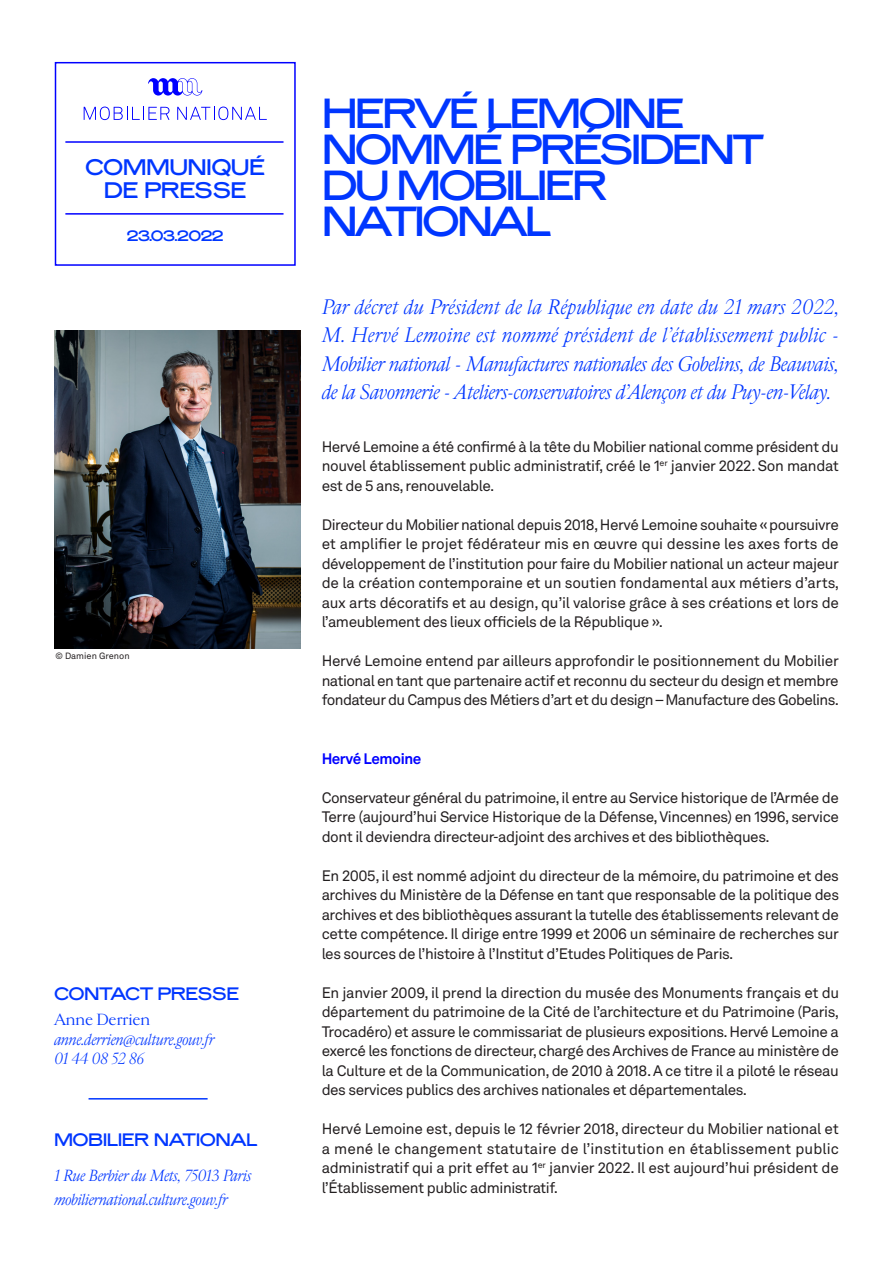
<style>
.page{position:relative;width:893px;height:1263px;background:#fff}
.page>*{position:absolute;margin:0;border:0;box-sizing:border-box;transform-origin:0 0}
.TITRE{font:42px/36px "Mars Extended";letter-spacing:-.07em;color:#0036ff}
.TITRE-2{font:22.5px "Mars Extended";letter-spacing:-.03em;color:#0036ff}
.sous_TITRE___accroch{font:italic 19.5px/28.5px "Cardinal Classic Short";letter-spacing:-.03em;color:#0036ff;text-align:justify}
.corps_de_texte_MARS{font:18px "Mars Extended";letter-spacing:-.03em;color:#0036ff}
.corps_de_texte{font:15px/19.5px "Akkurat LL";letter-spacing:-.03em;color:#231f20;text-align:justify}
.corps_de_texte_ITALI{font:italic 15px "Cardinal Classic Short";letter-spacing:-.03em;color:#0036ff}
.corps_de_texte-2{font:700 15px "Akkurat LL";letter-spacing:-.03em;color:#00f}
.corps_de_texte-3{font:15px "Cardinal Classic Short";letter-spacing:-.03em;color:#0036ff}
.TITRE-3{font:15px "Mars Extended";letter-spacing:-.03em;color:#0036ff}
.t1{font:9px "Akkurat LL";color:#231f20}
</style>
<div class="page">
<div style="left:55px;top:62px;width:241px;height:204px;border:2px solid #00f"></div>
<svg style="left:148px;top:78px;width:54px;height:18px"></svg>
<svg style="left:177px;top:107px;width:90px;height:13px"></svg>
<svg style="left:84px;top:107px;width:86px;height:13px"></svg>
<hr style="left:65px;top:141px;width:219px;height:2px;background:#00f">
<hr style="left:65px;top:213px;width:219px;height:2px;background:#00f">
<hr style="left:89px;top:1098px;width:119px;height:1px;background:#0036ff">
<img style="left:55px;top:330px;width:246px;height:318px">
<p class="TITRE-2" style="left:85px;top:152px;width:182px">COMMUNIQUÉ</p>
<p class="TITRE-2" style="left:104px;top:175px;width:144px">DE PRESSE</p>
<p class="TITRE-3" style="left:127px;top:225px;width:98px">23.03.2022</p>
<p class="t1" style="left:56px;top:649px;width:76px">© Damien Grenon</p>
<p class="corps_de_texte_MARS" style="left:54px;top:981px;width:187px">CONTACT PRESSE</p>
<p class="corps_de_texte-3" style="left:54px;top:1009px;width:98px">Anne Derrien</p>
<p class="corps_de_texte_ITALI" style="left:54px;top:1028px;width:162px">anne.derrien@culture.gouv.fr</p>
<p class="corps_de_texte_ITALI" style="left:54px;top:1048px;width:92px">01 44 08 52 86</p>
<p class="corps_de_texte_MARS" style="left:54px;top:1127px;width:205px">MOBILIER NATIONAL</p>
<p class="corps_de_texte_ITALI" style="left:54px;top:1165px;width:199px">1 Rue Berbier du Mets, 75013 Paris</p>
<p class="corps_de_texte_ITALI" style="left:54px;top:1189px;width:176px">mobiliernational.culture.gouv.fr</p>
<p class="TITRE" style="left:322px;top:93px;width:444px">HERVÉ LEMOINE<br>NOMMÉ PRÉSIDENT</p>
<p class="TITRE" style="left:322px;top:165px;width:288px">DU MOBILIER<br>NATIONAL</p>
<p class="sous_TITRE___accroch" style="left:322px;top:292px;width:519px">Par décret du Président de la République en date du 21 mars 2022, M. Hervé Lemoine est nommé président de l’établissement public - Mobilier national - Manufactures nationales des Gobelins, de Beauvais, de la Savonnerie - Ateliers-conservatoires d’Alençon et du Puy-en-Velay.</p>
<p class="corps_de_texte" style="left:322px;top:436px;width:519px">Hervé Lemoine a été confirmé à la tête du Mobilier national comme président du nouvel établissement public administratif, créé le 1<sup>er</sup> janvier 2022. Son mandat est de 5 ans, renouvelable.</p>
<p class="corps_de_texte" style="left:322px;top:514px;width:519px">Directeur du Mobilier national depuis 2018, Hervé Lemoine souhaite «poursuivre et amplifier le projet fédérateur mis en œuvre qui dessine les axes forts de développement de l’institution pour faire du Mobilier national un acteur majeur de la création contemporaine et un soutien fondamental aux métiers d’arts, aux arts décoratifs et au design, qu’il valorise grâce à ses créations et lors de l’ameublement des lieux officiels de la République ».</p>
<p class="corps_de_texte" style="left:322px;top:650px;width:519px">Hervé Lemoine entend par ailleurs approfondir le positionnement du Mobilier national en tant que partenaire actif et reconnu du secteur du design et membre fondateur du Campus des Métiers d’art et du design – Manufacture des Gobelins.</p>
<p class="corps_de_texte-2" style="left:322px;top:747px;width:101px">Hervé Lemoine</p>
<p class="corps_de_texte" style="left:322px;top:787px;width:519px">Conservateur général du patrimoine, il entre au Service historique de l’Armée de Terre (aujourd’hui Service Historique de la Défense, Vincennes) en 1996, service dont il deviendra directeur-adjoint des archives et des bibliothèques.</p>
<p class="corps_de_texte" style="left:322px;top:865px;width:519px">En 2005, il est nommé adjoint du directeur de la mémoire, du patrimoine et des archives du Ministère de la Défense en tant que responsable de la politique des archives et des bibliothèques assurant la tutelle des établissements relevant de cette compétence. Il dirige entre 1999 et 2006 un séminaire de recherches sur les sources de l’histoire à l’Institut d’Etudes Politiques de Paris.</p>
<p class="corps_de_texte" style="left:322px;top:982px;width:519px">En janvier 2009, il prend la direction du musée des Monuments français et du département du patrimoine de la Cité de l’architecture et du Patrimoine (Paris, Trocadéro) et assure le commissariat de plusieurs expositions. Hervé Lemoine a exercé les fonctions de directeur, chargé des Archives de France au ministère de la Culture et de la Communication, de 2010 à 2018. A ce titre il a piloté le réseau des services publics des archives nationales et départementales.</p>
<p class="corps_de_texte" style="left:322px;top:1118px;width:519px">Hervé Lemoine est, depuis le 12 février 2018, directeur du Mobilier national et a mené le changement statutaire de l’institution en établissement public administratif qui a prit effet au 1<sup>er</sup> janvier 2022. Il est aujourd’hui président de l’Établissement public administratif.</p>
</div>
